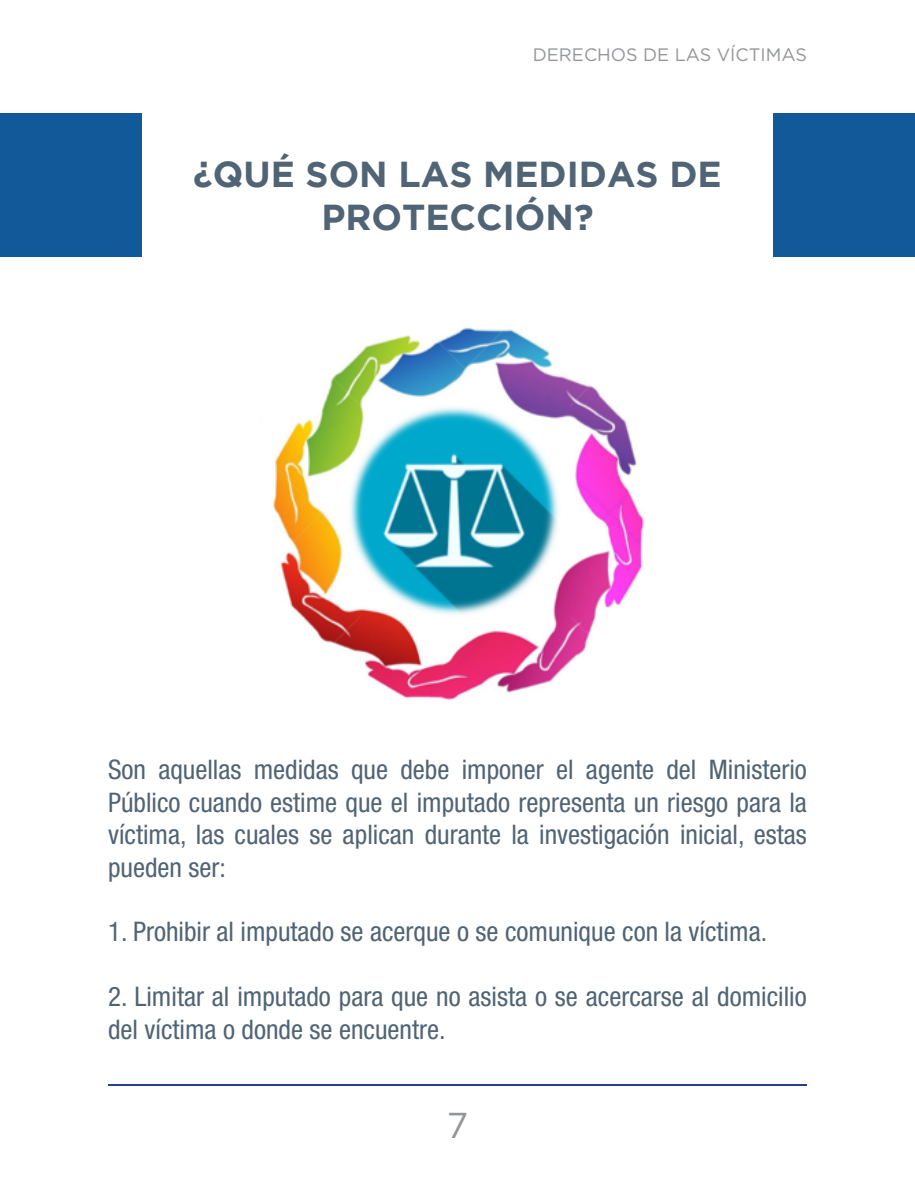
<style>
.page{position:relative;width:915px;height:1191px;background:#fff}
.page>*{position:absolute;margin:0;border:0;box-sizing:border-box;transform-origin:0 0}
.t1{font:700 36px/43.2px "Gotham";color:#506475;text-align:center}
.t2{font:36px "Gotham";color:#939598}
.t3{font:condensed 27px/32.4px "Helvetica Neue";color:#506475;text-align:justify}
.t4{font:18px "Gotham";color:#939598}
</style>
<div class="page">
<hr style="left:108px;top:1084px;width:698px;height:2px;background:#253f8e">
<div style="left:0;top:113px;width:142px;height:143px;background:#12599a"></div>
<div style="left:773px;top:113px;width:141px;height:143px;background:#12599a"></div>
<img style="left:273px;top:327px;width:371px;height:373px">
<p class="t4" style="left:532px;top:45px;width:275px">DERECHOS DE LAS VÍCTIMAS</p>
<p class="t1" style="left:193px;top:152px;width:530px">¿QUÉ SON LAS MEDIDAS DE<br>PROTECCIÓN?</p>
<p class="t3" style="left:108px;top:753px;width:700px">Son aquellas medidas que debe imponer el agente del Ministerio Público cuando estime que el imputado representa un riesgo para la víctima, las cuales se aplican durante la investigación inicial, estas pueden ser:</p>
<p class="t3" style="left:108px;top:915px;width:660px">1. Prohibir al imputado se acerque o se comunique con la víctima.</p>
<p class="t3" style="left:108px;top:980px;width:700px">2. Limitar al imputado para que no asista o se acercarse al domicilio del víctima o donde se encuentre.</p>
<p class="t2" style="left:446px;top:1105px;width:23px">7</p>
</div>
